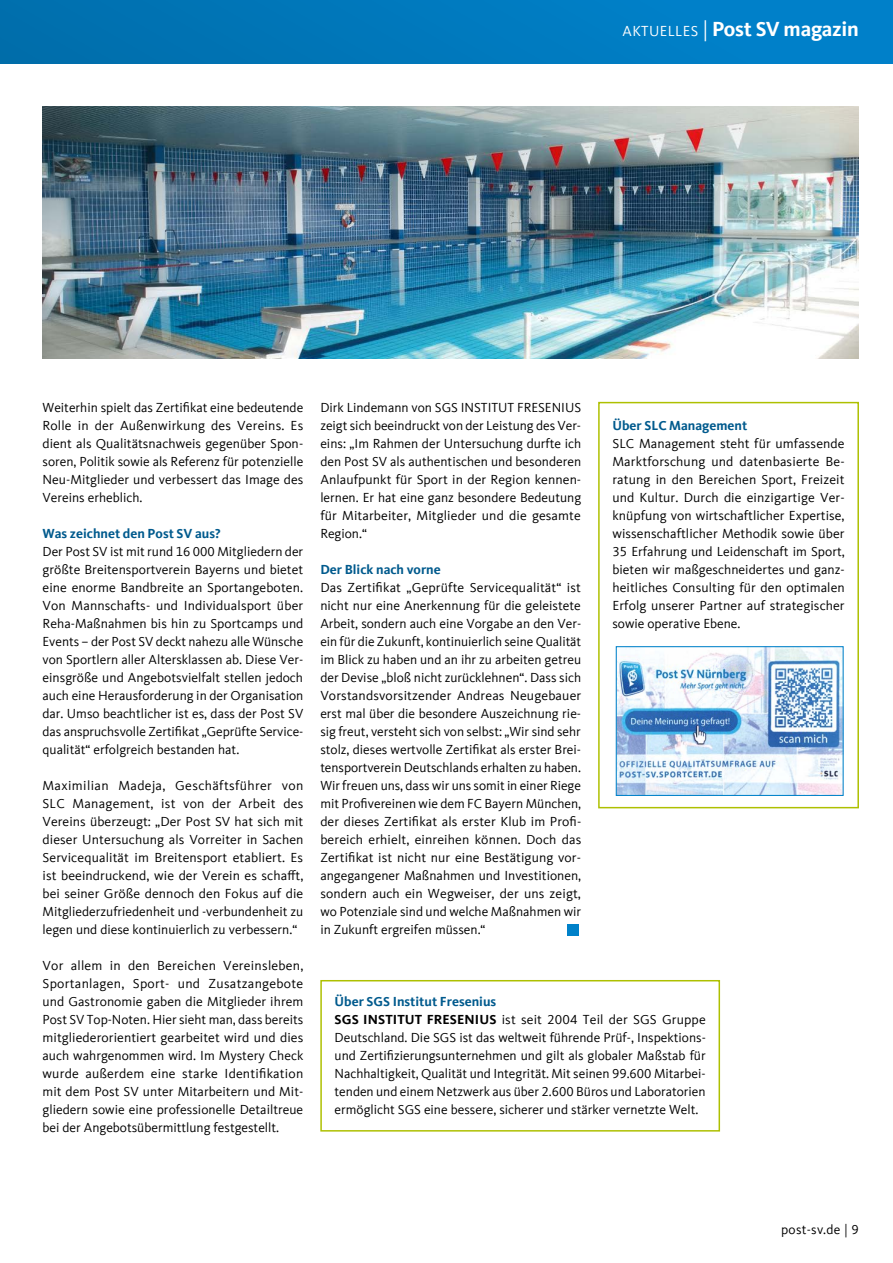
<style>
.page{position:relative;width:893px;height:1263px;background:#fff}
.page>*{position:absolute;margin:0;border:0;box-sizing:border-box;transform-origin:0 0}
.t1{font:700 21px "Kievit Offc";letter-spacing:-.01em;color:#fff}
.t2{font:13.5px/18px "Kievit Offc";color:#000;text-align:justify}
.t3{font:700 13.5px "Kievit Offc";color:#005a8d}
.s1{font-weight:400;font-size:15px}
.s2{font-weight:400}
.s3{font-weight:700;color:#005a8d}
.s4{font-weight:700}
</style>
<div class="page">
<div style="left:0;top:0;width:893px;height:64px;background:linear-gradient(to right,#006eac,#0083cd)"></div>
<img style="left:43px;top:106px;width:816px;height:252px">
<div style="left:320px;top:980px;width:400px;height:151px;border:2px solid #aec000"></div>
<div style="left:567px;top:924px;width:11px;height:11px;background:#0081c9"></div>
<div style="left:598px;top:402px;width:261px;height:406px;border:2px solid #aec000"></div>
<img style="left:618px;top:648px;width:224px;height:146px">
<div style="left:616px;top:646px;width:228px;height:150px;border:1px solid #0081c9"></div>
<h1 class="t1" style="left:623px;top:17px;width:238px"><span class="s1">AKTUELLES</span> <span class="s2">|</span> Post SV magazin</h1>
<p class="t2" style="left:43px;top:399px;width:262px">Weiterhin spielt das Zertifikat eine bedeutende Rolle in der Außenwirkung des Vereins. Es dient als Qualitätsnachweis gegenüber Spon&shy;soren, Politik sowie als Referenz für potenzielle Neu-Mitglieder und verbessert das Image des Vereins erheblich.</p>
<p class="t3" style="left:43px;top:526px;width:180px">Was zeichnet den Post SV aus?</p>
<p class="t2" style="left:43px;top:543px;width:262px">Der Post SV ist mit rund 16 000 Mitgliedern der größte Breitensportverein Bayerns und bietet eine enorme Bandbreite an Sportangeboten.<br>Von Mannschafts- und Individualsport über Reha-Maßnahmen bis hin zu Sportcamps und Events – der Post SV deckt nahezu alle Wünsche von Sportlern aller Altersklassen ab. Diese Ver&shy;einsgröße und Angebotsvielfalt stellen jedoch auch eine Herausforderung in der Organisation dar. Umso beachtlicher ist es, dass der Post SV das anspruchsvolle Zertifikat „Geprüfte Service&shy;qualität“ erfolgreich bestanden hat.</p>
<p class="t2" style="left:43px;top:777px;width:263px">Maximilian Madeja, Geschäftsführer von SLC Management, ist von der Arbeit des Vereins überzeugt: „Der Post SV hat sich mit dieser Untersuchung als Vorreiter in Sachen Servicequalität im Breitensport etabliert. Es ist beeindruckend, wie der Verein es schafft, bei seiner Größe dennoch den Fokus auf die Mitgliederzufriedenheit und -verbundenheit zu legen und diese kontinuierlich zu verbessern.“</p>
<p class="t2" style="left:43px;top:957px;width:262px">Vor allem in den Bereichen Vereinsleben, Sportanlagen, Sport- und Zusatzangebote und Gastronomie gaben die Mitglieder ihrem Post SV Top-Noten. Hier sieht man, dass bereits mitgliederorientiert gearbeitet wird und dies auch wahrgenommen wird. Im Mystery Check wurde außerdem eine starke Identifikation mit dem Post SV unter Mitarbeitern und Mit&shy;gliedern sowie eine professionelle Detailtreue bei der Angebotsübermittlung festgestellt.</p>
<p class="t2" style="left:320px;top:399px;width:262px">Dirk Lindemann von SGS INSTITUT FRESENIUS zeigt sich beeindruckt von der Leistung des Ver&shy;eins: „Im Rahmen der Untersuchung durfte ich den Post SV als authentischen und besonderen Anlaufpunkt für Sport in der Region kennen&shy;lernen. Er hat eine ganz besondere Bedeutung für Mitarbeiter, Mitglieder und die gesamte Region.“</p>
<p class="t3" style="left:320px;top:562px;width:122px">Der Blick nach vorne</p>
<p class="t2" style="left:320px;top:579px;width:262px">Das Zertifikat „Geprüfte Servicequalität“ ist nicht nur eine Anerkennung für die geleistete Arbeit, sondern auch eine Vorgabe an den Ver&shy;ein für die Zukunft, kontinuierlich seine Qualität im Blick zu haben und an ihr zu arbeiten getreu der Devise „bloß nicht zurücklehnen“. Dass sich Vorstandsvorsitzender Andreas Neugebauer erst mal über die besondere Auszeichnung rie&shy;sig freut, versteht sich von selbst: „Wir sind sehr stolz, dieses wertvolle Zertifikat als erster Brei&shy;tensportverein Deutschlands erhalten zu haben.<br>Wir freuen uns, dass wir uns somit in einer Riege mit Profivereinen wie dem FC Bayern München, der dieses Zertifikat als erster Klub im Profi&shy;bereich erhielt, einreihen können. Doch das Zertifikat ist nicht nur eine Bestätigung vor&shy;angegangener Maßnahmen und Investitionen, sondern auch ein Wegweiser, der uns zeigt, wo Potenziale sind und welche Maßnahmen wir in Zukunft ergreifen müssen.“</p>
<p class="t3" style="left:612px;top:418px;width:136px">Über SLC Management</p>
<p class="t2" style="left:612px;top:435px;width:234px">SLC Management steht für umfassende Marktforschung und datenbasierte Be&shy;ratung in den Bereichen Sport, Freizeit und Kultur. Durch die einzigartige Ver&shy;knüpfung von wirtschaftlicher Expertise, wissenschaftlicher Methodik sowie über 35 Erfahrung und Leidenschaft im Sport, bieten wir maßgeschneidertes und ganz&shy;heitliches Consulting für den optimalen Erfolg unserer Partner auf strategischer sowie operative Ebene.</p>
<p class="t2" style="left:335px;top:993px;width:373px;text-align:left"><span class="s3">Über SGS Institut Fresenius<br></span><span class="s4">SGS INSTITUT FRESENIUS</span> ist seit 2004 Teil der SGS Gruppe Deutschland. Die SGS ist das weltweit führende Prüf-, Inspektions&shy;und Zertifizierungsunternehmen und gilt als globaler Maßstab für Nachhaltigkeit, Qualität und Integrität. Mit seinen 99.600 Mitarbei&shy;tenden und einem Netzwerk aus über 2.600 Büros und Laboratorien ermöglicht SGS eine bessere, sicherer und stärker vernetzte Welt.</p>
<p class="t2" style="left:781px;top:1220px;width:79px">post-sv.de | 9</p>
</div>
